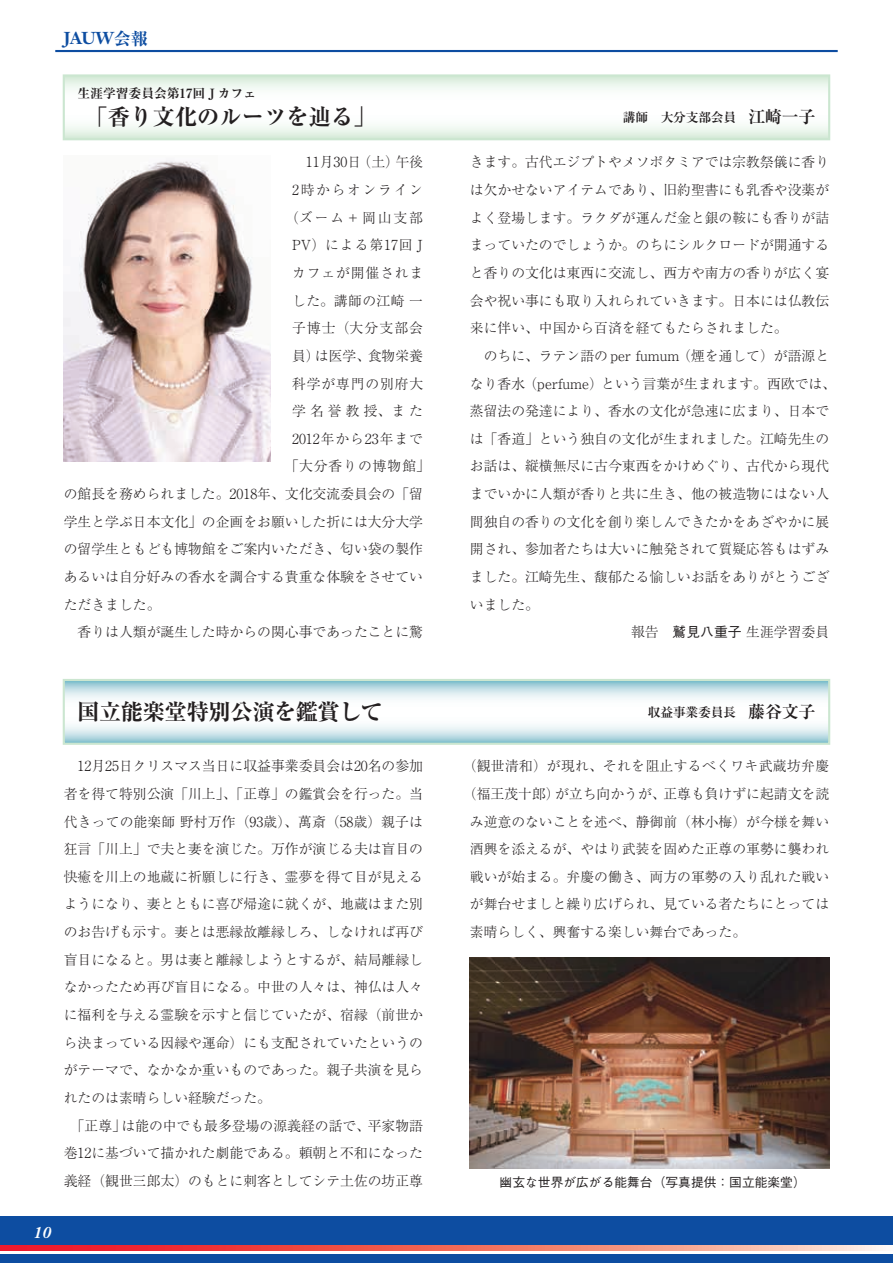
<style>
.page{position:relative;width:893px;height:1263px;background:#fff}
.page>*{position:absolute;margin:0;border:0;box-sizing:border-box;transform-origin:0 0}
.t1{font:700 expanded 22.35px "Ryumin Pro";letter-spacing:-.015em;color:#231f20}
.t2{font:700 16.95px "Janson Text LT Std";color:#0d4da1}
.t3{font:italic 700 15.9px "Janson Text LT Std";color:#fff}
.t4{font:300 13.8px/27.6px "Ryumin Pro";color:#231f20}
.t5{font:300 13.8px "Ryumin Pro";letter-spacing:.07em;color:#231f20}
.t6{font:300 13.8px "Ryumin Pro";letter-spacing:.025em;color:#231f20}
.t7{font:300 13.8px "Ryumin Pro";letter-spacing:.06em;color:#231f20}
.t8{font:300 13.8px "Ryumin Pro";letter-spacing:.12em;color:#231f20}
.t9{font:300 13.8px "Ryumin Pro";letter-spacing:.08em;color:#231f20}
.t10{font:700 12.75px "Ryumin Pro";letter-spacing:-.015em;color:#231f20}
.t11{font:500 12.75px "Gothic BBB Pro";color:#231f20}
.t12{font:700 expanded 12.75px "Ryumin Pro";color:#231f20}
.s1{font-family:"Ryumin Pro";font-stretch:expanded}
.s2{font-size:16.95px}
.s3{font-family:"Gothic BBB Pro";font-weight:500}
</style>
<div class="page">
<div style="left:0;top:1216px;width:893px;height:30px;background:#0d4da1"></div>
<svg style="left:0;top:1246px;width:883px;height:4px;background:#f26f66"></svg>
<div style="left:0;top:1254px;width:893px;height:9px;background:#0d4da1"></div>
<hr style="left:55px;top:50px;width:783px;height:2px;background:#0d4da1">
<svg style="left:66px;top:77px;width:761px;height:60px"></svg>
<div style="left:63px;top:74px;width:767px;height:66px;border:2px solid #cbe6d0"></div>
<svg style="left:66px;top:682px;width:761px;height:60px"></svg>
<div style="left:63px;top:679px;width:767px;height:66px;border:2px solid #cbe6d0"></div>
<img style="left:470px;top:957px;width:359px;height:211px">
<img style="left:64px;top:161px;width:207px;height:300px">
<p class="t2" style="left:64px;top:27px;width:86px">JAUW<span class="s1">会報</span></p>
<p class="t12" style="left:78px;top:83px;width:180px">生涯学習委員会第17回 J カフェ</p>
<h1 class="t1" style="left:86px;top:99px;width:292px">「香り文化のルーツを辿る」</h1>
<p class="t10" style="left:623px;top:107px;width:194px">講師　大分支部会員　<span class="s2">江崎一子</span></p>
<p class="t4" style="left:292px;top:147px;width:132px">　11月30日（土）午後</p>
<p class="t8" style="left:292px;top:179px;width:132px">2時からオンライン</p>
<p class="t4" style="left:285px;top:203px;width:139px">（ズーム＋岡山支部</p>
<p class="t5" style="left:292px;top:234px;width:132px">PV）による第17回 J</p>
<p class="t7" style="left:292px;top:262px;width:133px">カフェが開催されま</p>
<p class="t4" style="left:292px;top:285px;width:132px">した。講師の江崎 一</p>
<p class="t9" style="left:292px;top:317px;width:132px">子博士（大分支部会</p>
<p class="t4" style="left:292px;top:341px;width:132px">員）は医学、食物栄養</p>
<p class="t7" style="left:292px;top:372px;width:133px">科学が専門の別府大</p>
<p class="t4" style="left:292px;top:396px;width:132px">学名誉教授、また</p>
<p class="t5" style="left:292px;top:428px;width:132px">2012年から23年まで</p>
<p class="t5" style="left:285px;top:455px;width:146px">「大分香りの博物館」</p>
<p class="t4" style="left:64px;top:479px;width:361px">の館長を務められました。2018年、文化交流委員会の「留</p>
<p class="t4" style="left:64px;top:507px;width:361px">学生と学ぶ日本文化」の企画をお願いした折には大分大学</p>
<p class="t4" style="left:64px;top:534px;width:361px">の留学生ともども博物館をご案内いただき、匂い袋の製作</p>
<p class="t4" style="left:64px;top:562px;width:361px">あるいは自分好みの香水を調合する貴重な体験をさせてい</p>
<p class="t4" style="left:64px;top:589px;width:98px">ただきました。</p>
<p class="t4" style="left:64px;top:617px;width:361px">　香りは人類が誕生した時からの関心事であったことに驚</p>
<p class="t4" style="left:470px;top:147px;width:361px">きます。古代エジプトやメソポタミアでは宗教祭儀に香り</p>
<p class="t4" style="left:470px;top:175px;width:361px">は欠かせないアイテムであり、旧約聖書にも乳香や没薬が</p>
<p class="t4" style="left:470px;top:203px;width:361px">よく登場します。ラクダが運んだ金と銀の鞍にも香りが詰</p>
<p class="t4" style="left:470px;top:230px;width:361px">まっていたのでしょうか。のちにシルクロードが開通する</p>
<p class="t4" style="left:470px;top:258px;width:361px">と香りの文化は東西に交流し、西方や南方の香りが広く宴</p>
<p class="t4" style="left:470px;top:285px;width:361px">会や祝い事にも取り入れられていきます。日本には仏教伝</p>
<p class="t4" style="left:470px;top:313px;width:319px">来に伴い、中国から百済を経てもたらされました。</p>
<p class="t4" style="left:470px;top:341px;width:361px">　のちに、ラテン語の per fumum （煙を通して）が語源と</p>
<p class="t4" style="left:470px;top:368px;width:368px">なり香水（perfume）という言葉が生まれます。西欧では、</p>
<p class="t4" style="left:470px;top:396px;width:361px">蒸留法の発達により、香水の文化が急速に広まり、日本で</p>
<p class="t4" style="left:470px;top:424px;width:361px">は「香道」という独自の文化が生まれました。江崎先生の</p>
<p class="t4" style="left:470px;top:451px;width:361px">お話は、縦横無尽に古今東西をかけめぐり、古代から現代</p>
<p class="t4" style="left:470px;top:479px;width:361px">までいかに人類が香りと共に生き、他の被造物にはない人</p>
<p class="t4" style="left:470px;top:507px;width:361px">間独自の香りの文化を創り楽しんできたかをあざやかに展</p>
<p class="t4" style="left:470px;top:534px;width:361px">開され、参加者たちは大いに触発されて質疑応答もはずみ</p>
<p class="t4" style="left:470px;top:562px;width:361px">ました。江崎先生、馥郁たる愉しいお話をありがとうござ</p>
<p class="t4" style="left:470px;top:589px;width:71px">いました。</p>
<p class="t4" style="left:631px;top:617px;width:200px">報告　<span class="s3">鷲見八重子</span> 生涯学習委員</p>
<h1 class="t1" style="left:77px;top:694px;width:307px">国立能楽堂特別公演を鑑賞して</h1>
<p class="t10" style="left:648px;top:702px;width:169px">収益事業委員長　<span class="s2">藤谷文子</span></p>
<p class="t4" style="left:64px;top:751px;width:361px">　12月25日クリスマス当日に収益事業委員会は20名の参加者を得て特別公演「川上」、「正尊」の鑑賞会を行った。当代きっての能楽師 野村万作（93歳）、萬斎（58歳）親子は狂言「川上」で夫と妻を演じた。万作が演じる夫は盲目の快癒を川上の地蔵に祈願しに行き、霊夢を得て目が見えるようになり、妻とともに喜び帰途に就くが、地蔵はまた別のお告げも示す。妻とは悪縁故離縁しろ、しなければ再び盲目になると。男は妻と離縁しようとするが、結局離縁しなかったため再び盲目になる。中世の人々は、神仏は人々に福利を与える霊験を示すと信じていたが、宿縁（前世から決まっている因縁や運命）にも支配されていたというのがテーマで、なかなか重いものであった。親子共演を見られたのは素晴らしい経験だった。<br>　「正尊」は能の中でも最多登場の源義経の話で、平家物語巻12に基づいて描かれた劇能である。頼朝と不和になった義経（観世三郎太）のもとに刺客としてシテ土佐の坊正尊</p>
<p class="t6" style="left:463px;top:755px;width:368px">（観世清和）が現れ、それを阻止するべくワキ武蔵坊弁慶</p>
<p class="t4" style="left:463px;top:779px;width:368px">（福王茂十郎）が立ち向かうが、正尊も負けずに起請文を読</p>
<p class="t4" style="left:470px;top:806px;width:361px">み逆意のないことを述べ、静御前（林小梅）が今様を舞い</p>
<p class="t4" style="left:470px;top:834px;width:361px">酒興を添えるが、やはり武装を固めた正尊の軍勢に襲われ</p>
<p class="t4" style="left:470px;top:862px;width:361px">戦いが始まる。弁慶の働き、両方の軍勢の入り乱れた戦い</p>
<p class="t4" style="left:470px;top:889px;width:361px">が舞台せましと繰り広げられ、見ている者たちにとっては</p>
<p class="t4" style="left:470px;top:917px;width:278px">素晴らしく、興奮する楽しい舞台であった。</p>
<p class="t11" style="left:500px;top:1172px;width:308px">幽玄な世界が広がる能舞台（写真提供：国立能楽堂）</p>
<p class="t3" style="left:34px;top:1223px;width:19px">10</p>
</div>
